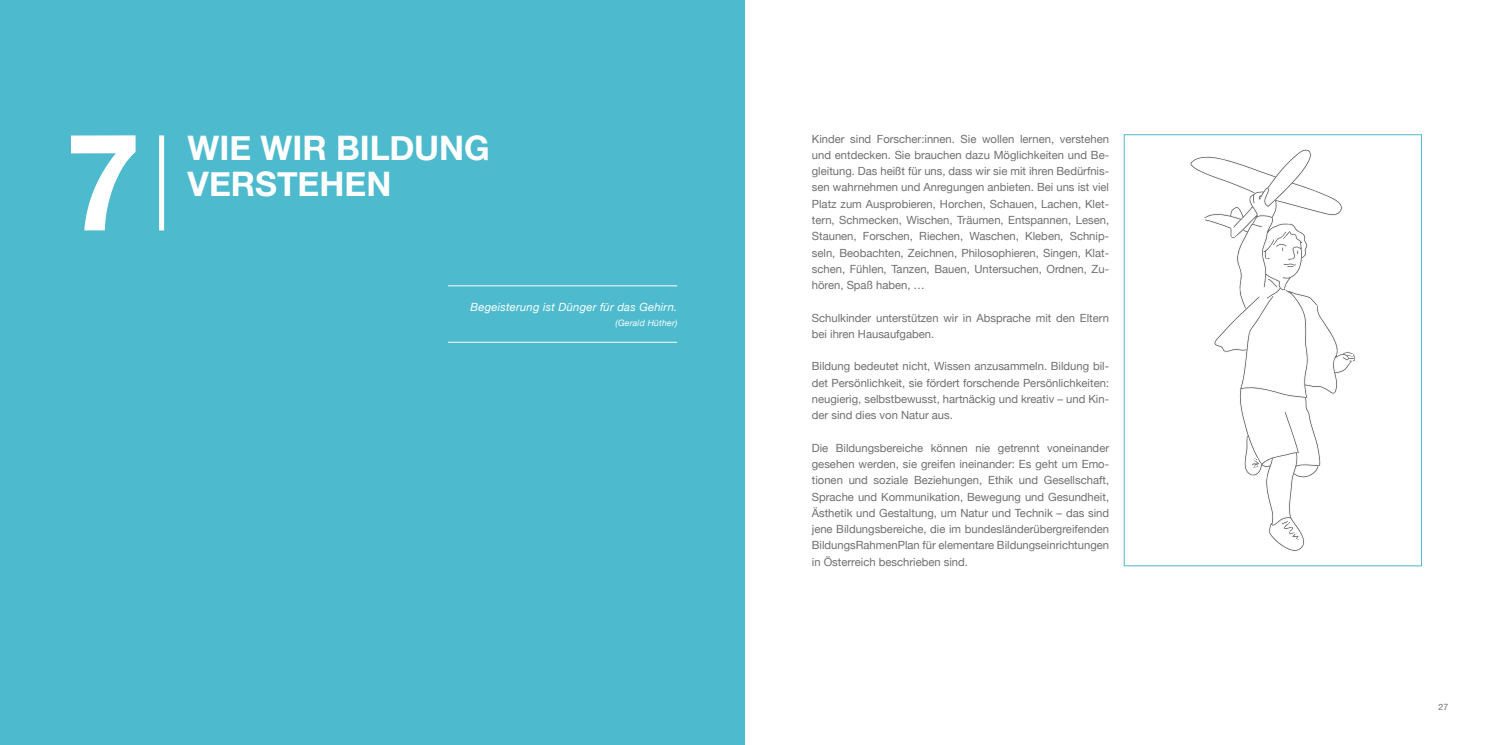
<style>
.page{position:relative;width:1489px;height:745px;background:#fff}
.page>*{position:absolute;margin:0;border:0;box-sizing:border-box;transform-origin:0 0}
.t1{font:700 135.38px "Helvetica Neue";color:#fff}
.t2{font:700 33.75px "Helvetica Neue";color:#fff}
.t3{font:11.25px/16.2px "Helvetica Neue";color:#706f6f;text-align:justify}
.t4{font:italic 11.25px "Helvetica Neue";letter-spacing:.02em;color:#fff}
.t5{font:italic 8.75px "Helvetica Neue";letter-spacing:.02em;color:#fff}
.t6{font:8.75px "Helvetica Neue";color:#706f6f}
</style>
<div class="page">
<div style="left:0;top:0;width:744px;height:744px;background:#4dbacd"></div>
<svg style="left:1190px;top:149px;width:165px;height:402px"></svg>
<svg style="left:1279px;top:519px;width:21px;height:21px"></svg>
<div style="left:1123px;top:134px;width:298px;height:431px;border:1px solid #4dbacd"></div>
<div style="left:159px;top:135px;width:5px;height:95px;background:#fff"></div>
<hr style="left:448px;top:285px;width:229px;height:1px;background:#fff">
<hr style="left:448px;top:342px;width:229px;height:1px;background:#fff">
<h1 class="t1" style="left:66px;top:107px;width:77px">7</h1>
<h2 class="t2" style="left:188px;top:129px;width:303px">WIE WIR BILDUNG</h2>
<h2 class="t2" style="left:188px;top:165px;width:205px">VERSTEHEN</h2>
<p class="t4" style="left:470px;top:302px;width:208px">Begeisterung ist Dünger für das Gehirn.</p>
<p class="t5" style="left:615px;top:319px;width:63px">(Gerald Hüther)</p>
<p class="t3" style="left:811px;top:131px;width:299px">Kinder sind Forscher:innen. Sie wollen lernen, verstehen und entdecken. Sie brauchen dazu Möglichkeiten und Be&shy;gleitung. Das heißt für uns, dass wir sie mit ihren Bedürfnis&shy;sen wahrnehmen und Anregungen anbieten. Bei uns ist viel Platz zum Ausprobieren, Horchen, Schauen, Lachen, Klet&shy;tern, Schmecken, Wischen, Träumen, Entspannen, Lesen, Staunen, Forschen, Riechen, Waschen, Kleben, Schnip&shy;seln, Beobachten, Zeichnen, Philosophieren, Singen, Klat&shy;schen, Fühlen, Tanzen, Bauen, Untersuchen, Ordnen, Zu&shy;hören, Spaß haben, …</p>
<p class="t3" style="left:811px;top:310px;width:299px">Schulkinder unterstützen wir in Absprache mit den Eltern bei ihren Hausaufgaben.</p>
<p class="t3" style="left:811px;top:359px;width:299px">Bildung bedeutet nicht, Wissen anzusammeln. Bildung bil&shy;det Persönlichkeit, sie fördert forschende Persönlichkeiten: neugierig, selbstbewusst, hartnäckig und kreativ – und Kin&shy;der sind dies von Natur aus.</p>
<p class="t3" style="left:811px;top:440px;width:299px">Die Bildungsbereiche können nie getrennt voneinander gesehen werden, sie greifen ineinander: Es geht um Emo&shy;tionen und soziale Beziehungen, Ethik und Gesellschaft, Sprache und Kommunikation, Bewegung und Gesundheit, Ästhetik und Gestaltung, um Natur und Technik – das sind jene Bildungsbereiche, die im bundesländerübergreifenden BildungsRahmenPlan für elementare Bildungseinrichtungen in Österreich beschrieben sind.</p>
<p class="t6" style="left:1438px;top:701px;width:11px">27</p>
</div>
